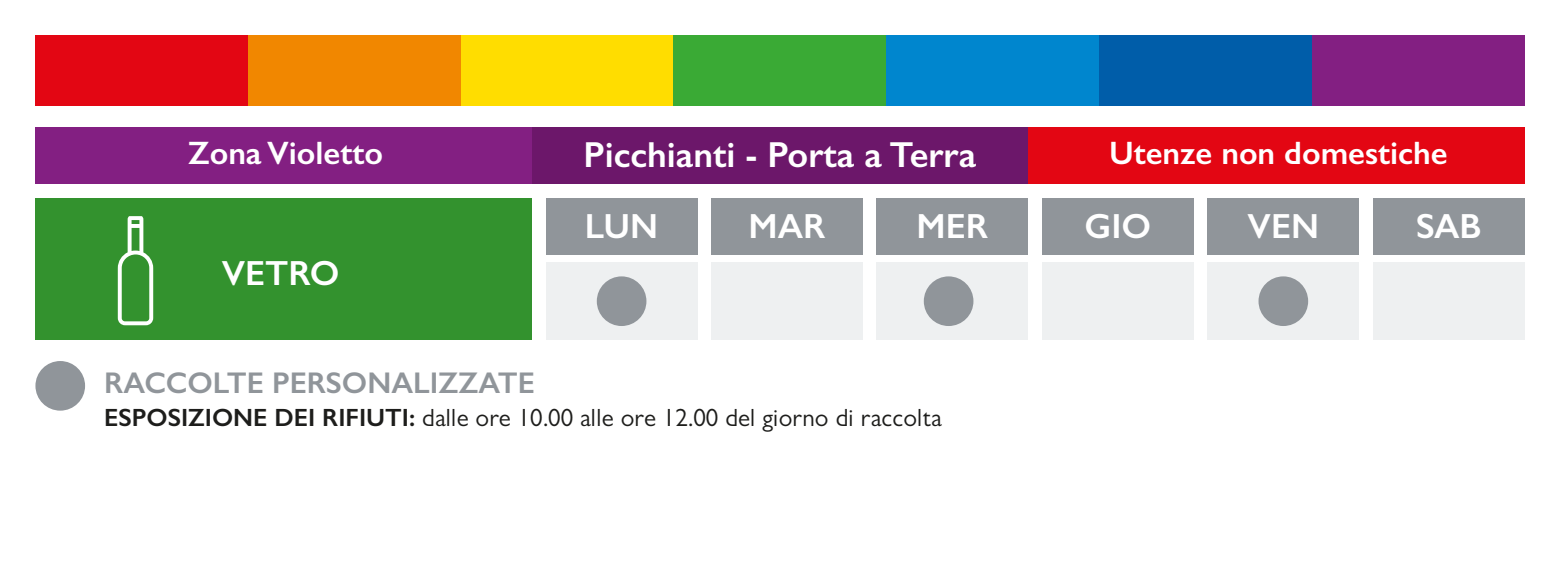
<style>
.page{position:relative;width:1560px;height:567px;background:#fff}
.page>*{position:absolute;margin:0;border:0;box-sizing:border-box;transform-origin:0 0}
.t1{font:600 36.25px "Gill Sans";color:#fff}
.t2{font:600 35px "Gill Sans";color:#fff}
.t3{font:600 32.5px "Gill Sans";color:#fff}
.t4{font:600 30px "Gill Sans";color:#90959a}
.t5{font:25px "Gill Sans";color:#1d1d1b}
.s1{font-weight:600}
</style>
<div class="page">
<div style="left:35px;top:35px;width:213px;height:71px;background:#e30613"></div>
<div style="left:248px;top:35px;width:213px;height:71px;background:#f18700"></div>
<div style="left:461px;top:35px;width:212px;height:71px;background:#fd0"></div>
<div style="left:673px;top:35px;width:213px;height:71px;background:#3aaa35"></div>
<div style="left:886px;top:35px;width:212px;height:71px;background:#0086ce"></div>
<div style="left:1098px;top:35px;width:213px;height:71px;background:#005da9"></div>
<div style="left:1311px;top:35px;width:213px;height:71px;background:#831f82"></div>
<div style="left:35px;top:128px;width:1489px;height:56px;background:#6c176a"></div>
<div style="left:1028px;top:128px;width:496px;height:56px;background:#e30613"></div>
<div style="left:35px;top:128px;width:496px;height:56px;background:#831f82"></div>
<div style="left:35px;top:198px;width:496px;height:142px;background:#33922e"></div>
<div style="left:546px;top:198px;width:151px;height:57px;background:#90959a"></div>
<div style="left:546px;top:262px;width:151px;height:78px;background:#eef0f1"></div>
<svg style="left:118px;top:216px;width:35px;height:109px"></svg>
<div style="left:711px;top:198px;width:151px;height:57px;background:#90959a"></div>
<div style="left:711px;top:262px;width:151px;height:78px;background:#eef0f1"></div>
<div style="left:876px;top:198px;width:151px;height:57px;background:#90959a"></div>
<div style="left:876px;top:262px;width:151px;height:78px;background:#eef0f1"></div>
<div style="left:1042px;top:198px;width:151px;height:57px;background:#90959a"></div>
<div style="left:1042px;top:262px;width:151px;height:78px;background:#eef0f1"></div>
<div style="left:1207px;top:198px;width:151px;height:57px;background:#90959a"></div>
<div style="left:1207px;top:262px;width:151px;height:78px;background:#eef0f1"></div>
<div style="left:1372px;top:198px;width:151px;height:57px;background:#90959a"></div>
<div style="left:1372px;top:262px;width:151px;height:78px;background:#eef0f1"></div>
<div style="left:923px;top:276px;width:50px;height:50px;background:#90959a;border-radius:50%"></div>
<div style="left:596px;top:276px;width:50px;height:50px;background:#90959a;border-radius:50%"></div>
<div style="left:1258px;top:276px;width:49px;height:50px;background:#90959a;border-radius:50%"></div>
<div style="left:35px;top:361px;width:50px;height:50px;background:#90959a;border-radius:50%"></div>
<h3 class="t3" style="left:188px;top:134px;width:196px">Zona Violetto</h3>
<h1 class="t1" style="left:583px;top:133px;width:394px">Picchianti - Porta a Terra</h1>
<h3 class="t3" style="left:1108px;top:134px;width:340px">Utenze non domestiche</h3>
<h2 class="t2" style="left:222px;top:252px;width:119px">VETRO</h2>
<h2 class="t2" style="left:585px;top:205px;width:75px">LUN</h2>
<h2 class="t2" style="left:748px;top:205px;width:79px">MAR</h2>
<h2 class="t2" style="left:916px;top:205px;width:73px">MER</h2>
<h2 class="t2" style="left:1084px;top:205px;width:68px">GIO</h2>
<h2 class="t2" style="left:1247px;top:205px;width:73px">VEN</h2>
<h2 class="t2" style="left:1415px;top:205px;width:67px">SAB</h2>
<p class="t4" style="left:104px;top:365px;width:432px">RACCOLTE PERSONALIZZATE</p>
<p class="t5" style="left:104px;top:403px;width:839px"><span class="s1">ESPOSIZIONE DEI RIFIUTI:</span> dalle ore 10.00 alle ore 12.00 del giorno di raccolta</p>
</div>
